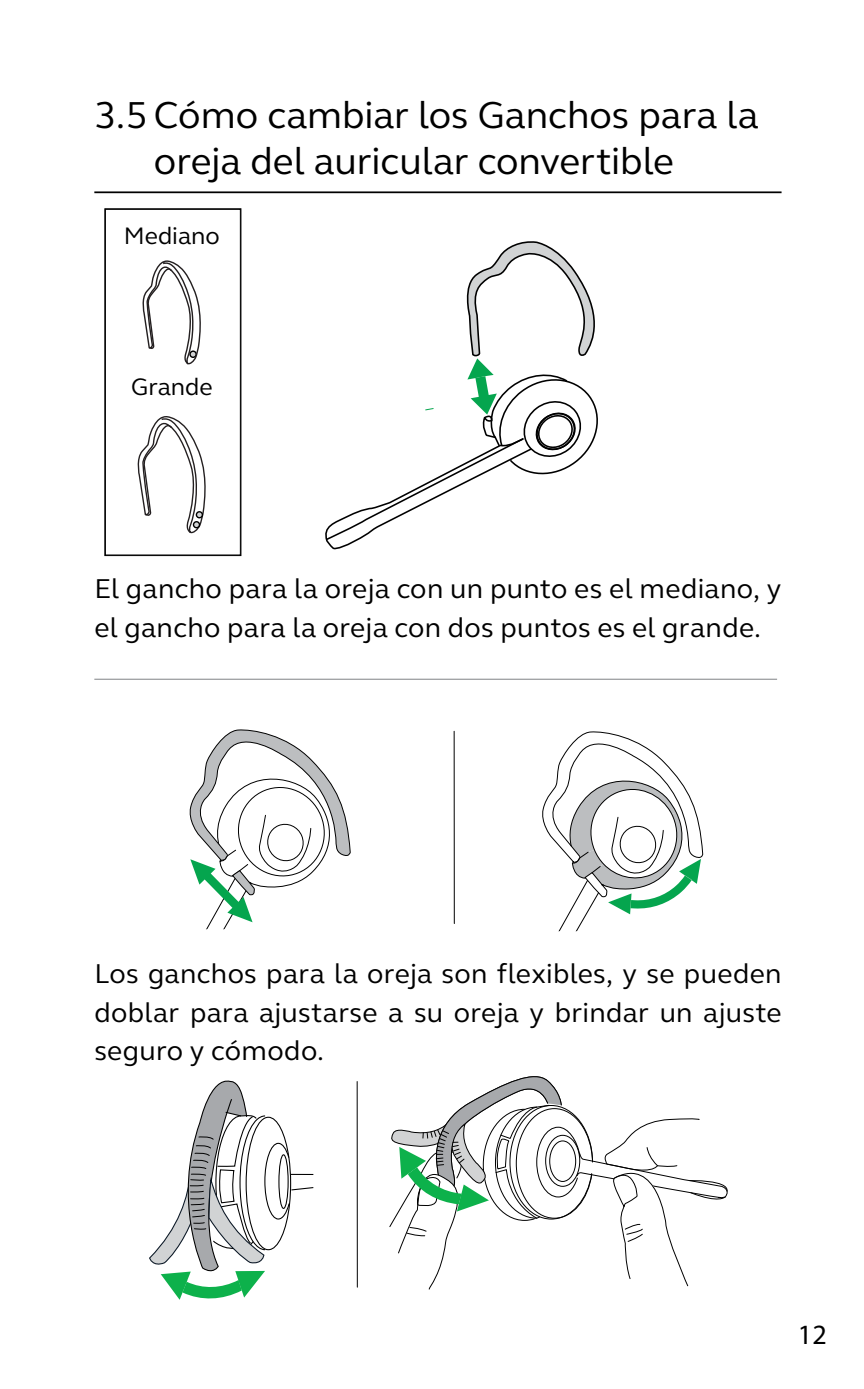
<style>
.page{position:relative;width:864px;height:1389px;background:#fff}
.page>*{position:absolute;margin:0;border:0;box-sizing:border-box;transform-origin:0 0}
.t1{font:38.5px/45.5px "GN Elliot";color:#000}
.t2{font:28px/38.5px "GN Elliot";letter-spacing:.015em;color:#000}
.t3{font:28px "Myriad Pro";color:#000}
.t4{font:24.5px "GN Elliot";color:#000}
</style>
<div class="page">
<hr style="left:94px;top:191px;width:687px;height:2px;background:#000">
<svg style="left:325px;top:241px;width:273px;height:309px"></svg>
<svg style="left:104px;top:208px;width:137px;height:348px"></svg>
<div style="left:105px;top:209px;width:135px;height:346px;border:1px solid #000"></div>
<hr style="left:453px;top:731px;width:1px;height:193px;background:#000">
<svg style="left:189px;top:729px;width:162px;height:200px"></svg>
<svg style="left:542px;top:731px;width:161px;height:200px"></svg>
<hr style="left:94px;top:679px;width:682px;height:1px;background:#808285">
<hr style="left:356px;top:1082px;width:2px;height:205px;background:#000">
<svg style="left:389px;top:1076px;width:339px;height:214px"></svg>
<svg style="left:149px;top:1080px;width:165px;height:220px"></svg>
<h1 class="t1" style="left:154px;top:91px;width:606px;text-indent:-60px">3.5Cómo cambiar los Ganchos para la oreja del auricular convertible</h1>
<p class="t4" style="left:124px;top:219px;width:97px">Mediano</p>
<p class="t4" style="left:131px;top:370px;width:83px">Grande</p>
<p class="t2" style="left:94px;top:569px;width:688px">El gancho para la oreja con un punto es el mediano, y el gancho para la oreja con dos puntos es el grande.</p>
<p class="t2" style="left:94px;top:954px;width:688px;text-align:justify">Los ganchos para la oreja son flexibles, y se pueden doblar para ajustarse a su oreja y brindar un ajuste seguro y cómodo.</p>
<p class="t3" style="left:797px;top:1317px;width:30px">12</p>
</div>
